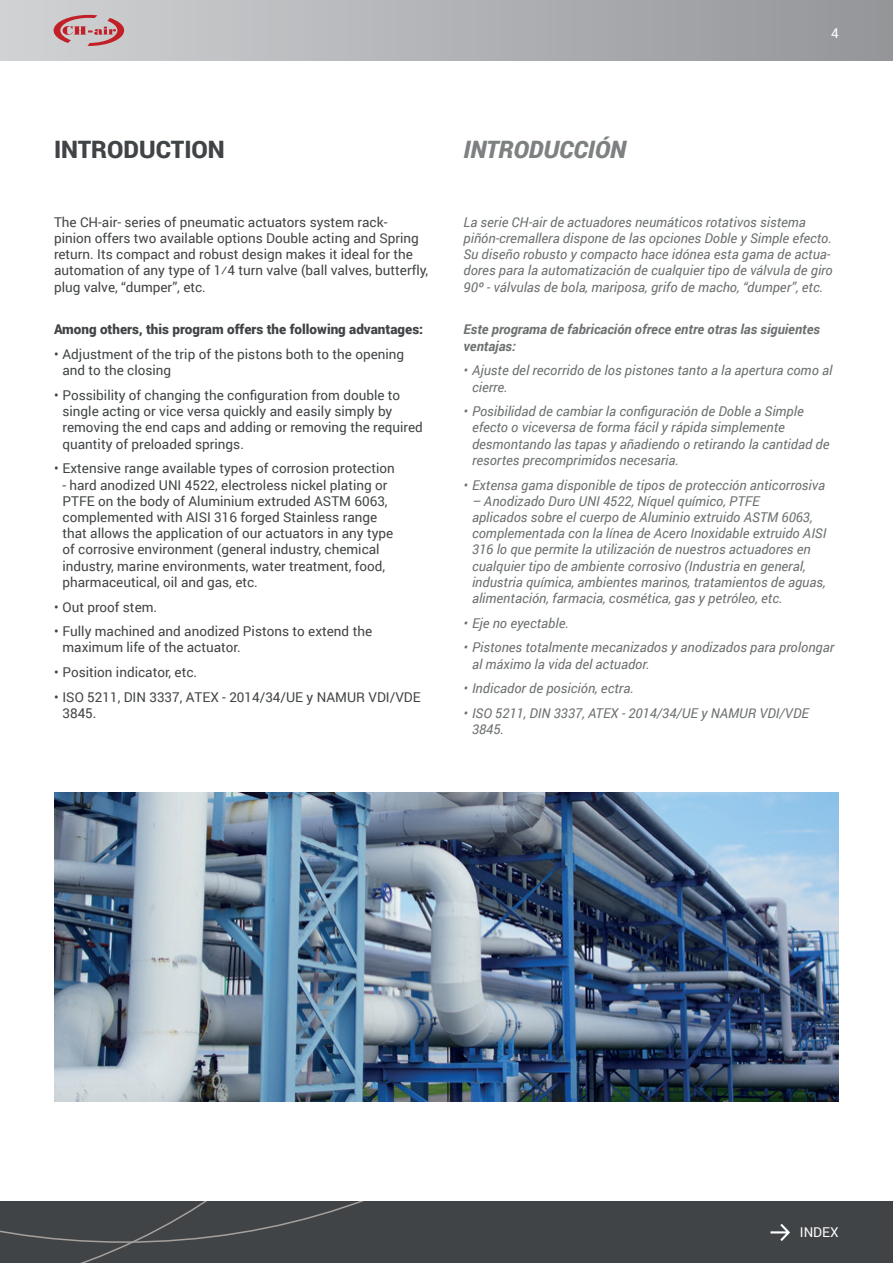
<style>
.page{position:relative;width:893px;height:1263px;background:#fff}
.page>*{position:absolute;margin:0;border:0;box-sizing:border-box;transform-origin:0 0}
.t1{font:900 24px "Roboto";color:#414446}
.t2{font:italic 900 24px "Roboto";color:#7d8182}
.t3{font:italic 13.5px/16.2px "Roboto";color:#6d7172}
.t4{font:13.5px/16.2px "Roboto";color:#414446}
.t5{font:italic 700 13.5px/16.2px "Roboto";color:#6d7172}
.t6{font:900 13.5px "Roboto";color:#414446}
.t7{font:13.5px "Roboto";color:#fff}
</style>
<div class="page">
<div style="left:0;top:0;width:893px;height:61px;background:linear-gradient(to right,#d1d2d4,#939599)"></div>
<div style="left:0;top:1202px;width:893px;height:61px;background:#414446"></div>
<svg style="left:0;top:1202px;width:361px;height:61px"></svg>
<svg style="left:54px;top:15px;width:70px;height:31px;background:#c79599"></svg>
<svg style="left:770px;top:1224px;width:20px;height:17px"></svg>
<img style="left:54px;top:792px;width:785px;height:309px">
<h1 class="t1" style="left:54px;top:133px;width:172px">INTRODUCTION</h1>
<h1 class="t2" style="left:463px;top:133px;width:164px">INTRODUCCIÓN</h1>
<p class="t7" style="left:831px;top:23px;width:9px">4</p>
<p class="t4" style="left:54px;top:213px;width:376px">The CH-air- series of pneumatic actuators system rack&shy;pinion offers two available options Double acting and Spring return. Its compact and robust design makes it ideal for the automation of any type of 1⁄4 turn valve (ball valves, butterfly, plug valve, “dumper”, etc.</p>
<p class="t3" style="left:463px;top:213px;width:371px">La serie CH-air de actuadores neumáticos rotativos sistema piñón-cremallera dispone de las opciones Doble y Simple efecto.<br>Su diseño robusto y compacto hace idónea esta gama de actua&shy;dores para la automatización de cualquier tipo de válvula de giro 90º - válvulas de bola, mariposa, grifo de macho, “dumper”, etc.</p>
<p class="t6" style="left:54px;top:320px;width:371px">Among others, this program offers the following advantages:</p>
<p class="t4" style="left:63px;top:346px;width:343px;text-indent:-9px">• Adjustment of the trip of the pistons both to the opening and to the closing</p>
<p class="t4" style="left:63px;top:387px;width:362px;text-indent:-9px">• Possibility of changing the configuration from double to single acting or vice versa quickly and easily simply by removing the end caps and adding or removing the required quantity of preloaded springs.</p>
<p class="t4" style="left:54px;top:460px;width:342px">• Extensive range available types of corrosion protection</p>
<p class="t4" style="left:63px;top:476px;width:332px">- hard anodized UNI 4522, electroless nickel plating or PTFE on the body of Aluminium extruded ASTM 6063, complemented with AISI 316 forged Stainless range that allows the application of our actuators in any type of corrosive environment (general industry, chemical industry, marine environments, water treatment, food, pharmaceutical, oil and gas, etc.</p>
<p class="t4" style="left:54px;top:598px;width:105px">• Out proof stem.</p>
<p class="t4" style="left:63px;top:623px;width:311px;text-indent:-9px">• Fully machined and anodized Pistons to extend the maximum life of the actuator.</p>
<p class="t4" style="left:54px;top:664px;width:145px">• Position indicator, etc.</p>
<p class="t4" style="left:63px;top:688px;width:360px;text-indent:-9px">• ISO 5211, DIN 3337, ATEX - 2014/34/UE y NAMUR VDI/VDE<br>3845.</p>
<p class="t5" style="left:463px;top:321px;width:358px">Este programa de fabricación ofrece entre otras las siguientes ventajas:</p>
<p class="t3" style="left:472px;top:362px;width:362px;text-indent:-9px">• Ajuste del recorrido de los pistones tanto a la apertura como al cierre.</p>
<p class="t3" style="left:472px;top:403px;width:359px;text-indent:-9px">• Posibilidad de cambiar la configuración de Doble a Simple efecto o viceversa de forma fácil y rápida simplemente desmontando las tapas y añadiendo o retirando la cantidad de resortes precomprimidos necesaria.</p>
<p class="t3" style="left:463px;top:476px;width:363px">• Extensa gama disponible de tipos de protección anticorrosiva</p>
<p class="t3" style="left:472px;top:492px;width:356px">– Anodizado Duro UNI 4522, Níquel químico, PTFE<br>aplicados sobre el cuerpo de Aluminio extruido ASTM 6063, complementada con la línea de Acero Inoxidable extruido AISI 316 lo que permite la utilización de nuestros actuadores en cualquier tipo de ambiente corrosivo (Industria en general, industria química, ambientes marinos, tratamientos de aguas, alimentación, farmacia, cosmética, gas y petróleo, etc.</p>
<p class="t3" style="left:463px;top:614px;width:107px">• Eje no eyectable.</p>
<p class="t3" style="left:472px;top:639px;width:364px;text-indent:-9px">• Pistones totalmente mecanizados y anodizados para prolongar al máximo la vida del actuador.</p>
<p class="t3" style="left:463px;top:680px;width:172px">• Indicador de posición, ectra.</p>
<p class="t3" style="left:472px;top:705px;width:338px;text-indent:-9px">• ISO 5211, DIN 3337, ATEX - 2014/34/UE y NAMUR VDI/VDE<br>3845.</p>
<p class="t7" style="left:800px;top:1222px;width:40px">INDEX</p>
</div>
